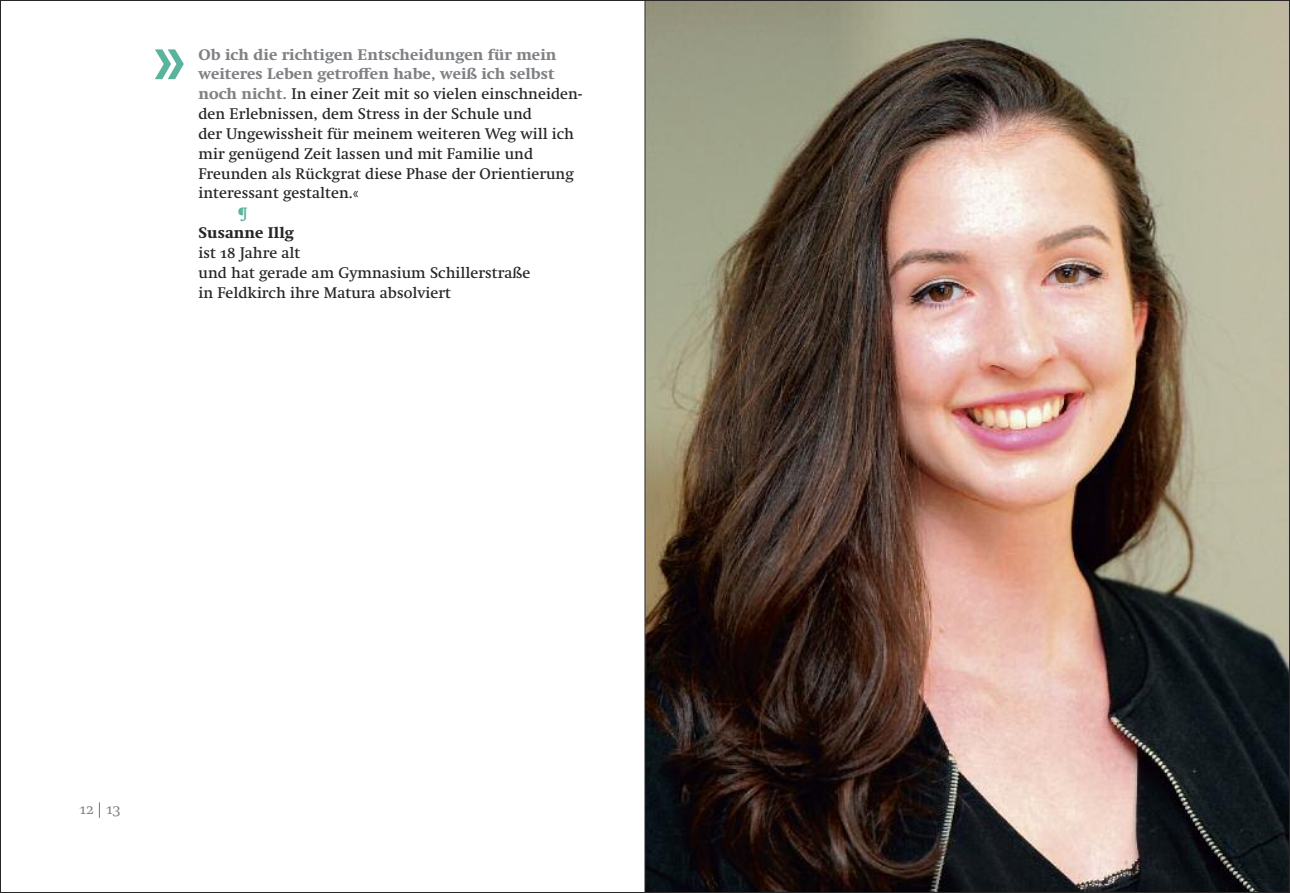
<style>
.page{position:relative;width:1290px;height:893px;background:#fff}
.page>*{position:absolute;margin:0;border:0;box-sizing:border-box;transform-origin:0 0}
.t1{font:700 76.12px "Swift Neue LT Pro";color:#5ab49d}
.t2{font:15.75px/19.8px "Swift Neue LT Pro";letter-spacing:.005em;color:#272627}
.t3{font:700 15.75px "Swift Neue LT Pro";letter-spacing:.005em;color:#272627}
.t4{font:300 15.75px "Swift Neue LT Pro";color:#7f8184}
.t5{font:700 15.75px "Swift Neue LT Pro";color:#5ab49d}
.s1{font-weight:700;color:#7f8184}
.s2{color:#272627}
</style>
<div class="page">
<img style="left:645px;top:2px;width:643px;height:889px">
<hr style="left:644px;top:0;width:1px;height:893px;background:#272627">
<h1 class="t1" style="left:152px;top:32px;width:34px">»</h1>
<p class="t2" style="left:198px;top:46px;width:385px"><span class="s1">Ob ich die richtigen Entscheidungen für mein weiteres Leben getroffen habe, weiß ich selbst noch nicht.</span> In einer Zeit mit so vielen einschneiden&shy;den Erlebnissen, dem Stress in der Schule und<br>der Ungewissheit für meinem weiteren Weg will ich mir genügend Zeit lassen und mit Familie und Freunden als Rückgrat diese Phase der Orientierung interessant gestalten.«</p>
<p class="t5" style="left:238px;top:208px;width:11px">¶</p>
<p class="t3" style="left:198px;top:227px;width:97px">Susanne Illg</p>
<p class="t2" style="left:198px;top:244px;width:333px">ist 18 Jahre alt<br>und hat gerade am Gymnasium Schillerstraße in Feldkirch ihre Matura absolviert</p>
<p class="t4" style="left:79px;top:803px;width:43px">12 <span class="s2">|</span> 13</p>
</div>
